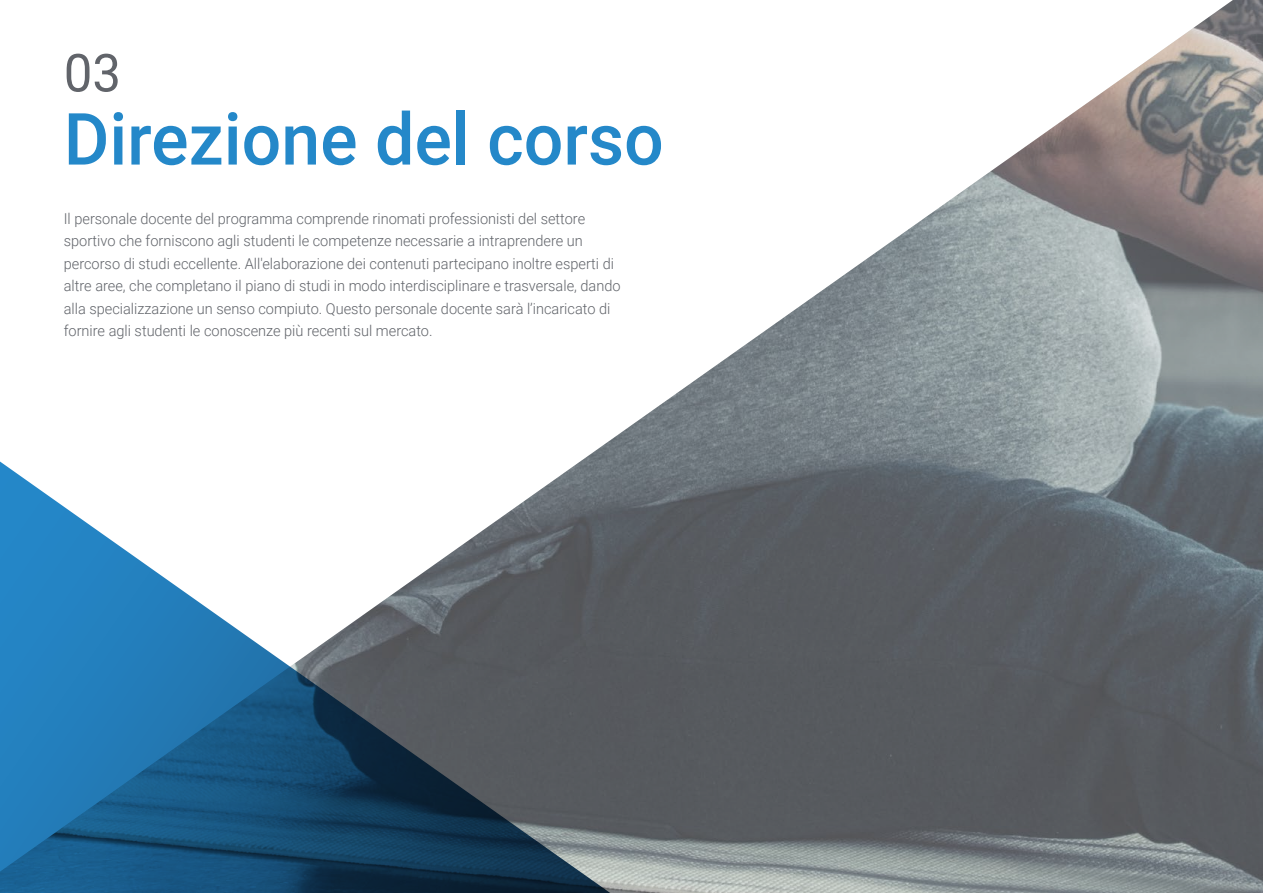
<style>
.page{position:relative;width:1263px;height:893px;background:#fff}
.page>*{position:absolute;margin:0;border:0;box-sizing:border-box;transform-origin:0 0}
.t1{font:500 72px "Roboto";color:#2488c9}
.t2{font:52.5px "Roboto";color:#61646a}
.t3{font:300 15px/22.5px "Roboto";color:#61646a}
</style>
<div class="page">
<img style="left:602px;top:0;width:661px;height:893px">
<svg style="left:0;top:446px;width:640px;height:447px"></svg>
<h2 class="t2" style="left:64px;top:36px;width:59px">03</h2>
<h1 class="t1" style="left:64px;top:89px;width:601px">Direzione del corso</h1>
<p class="t3" style="left:64px;top:207px;width:558px">Il personale docente del programma comprende rinomati professionisti del settore sportivo che forniscono agli studenti le competenze necessarie a intraprendere un percorso di studi eccellente. All'elaborazione dei contenuti partecipano inoltre esperti di altre aree, che completano il piano di studi in modo interdisciplinare e trasversale, dando alla specializzazione un senso compiuto. Questo personale docente sarà l’incaricato di fornire agli studenti le conoscenze più recenti sul mercato.</p>
</div>
